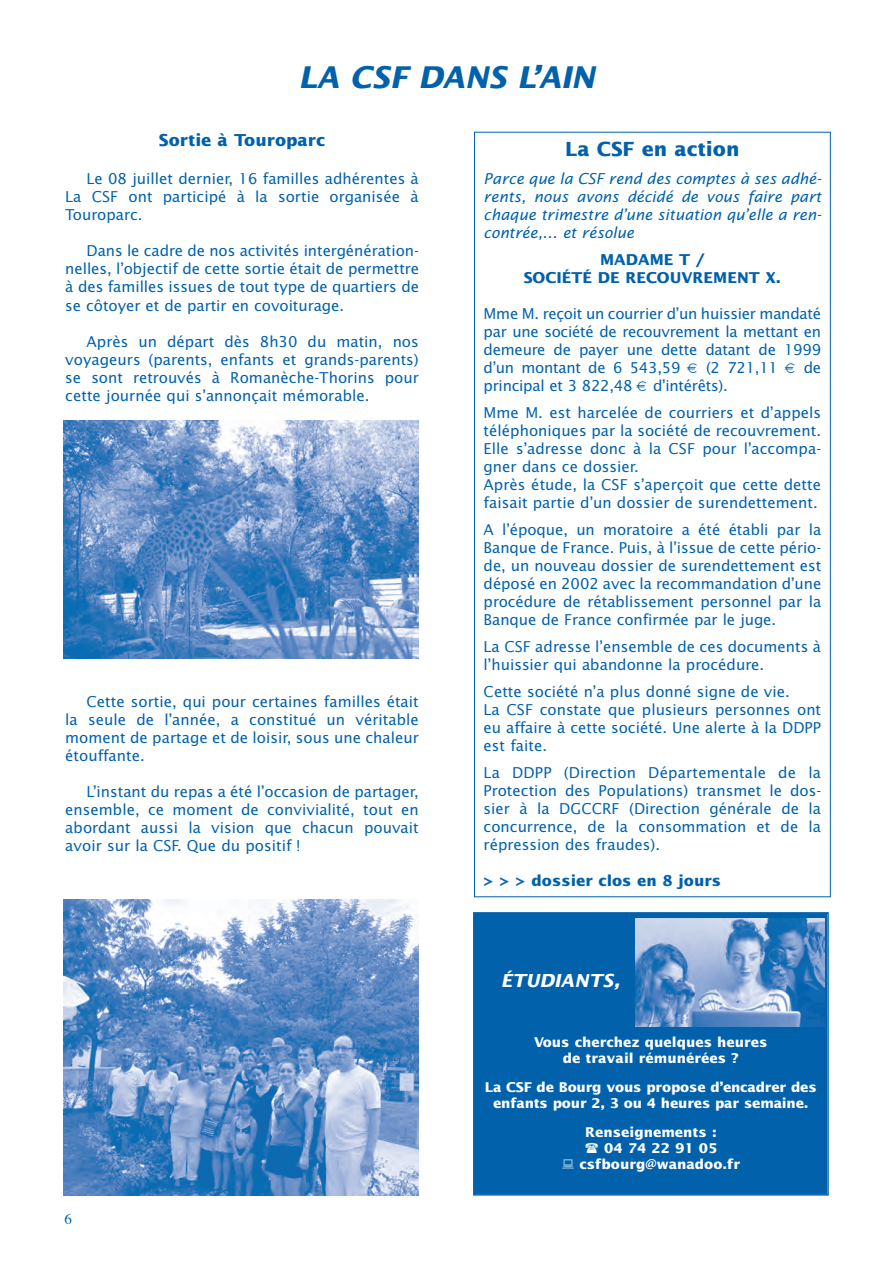
<style>
.page{position:relative;width:893px;height:1263px;background:#fff}
.page>*{position:absolute;margin:0;border:0;box-sizing:border-box;transform-origin:0 0}
.t1{font:italic 700 30px "Lucida Sans";letter-spacing:-.02em;color:#0161ab}
.t2{font:700 19.5px "Lucida Sans";color:#0161ab}
.t3{font:italic 700 18px "Lucida Sans";color:#fff}
.t4{font:700 16.5px "Lucida Sans";color:#0161ab}
.t5{font:15px/18px "Lucida Sans";color:#0161ab;text-align:justify}
.t6{font:italic 15px/18px "Lucida Sans";color:#0161ab;text-align:justify}
.t7{font:700 15px/18px "Lucida Sans";color:#0161ab;text-align:center}
.t8{font:15px "Lucida Sans";letter-spacing:-.02em;color:#0161ab}
.t9{font:15px "Times";color:#0161ab}
.t10{font:700 13.5px/16.2px "Lucida Sans";color:#fff;text-align:center}
</style>
<div class="page">
<div style="left:475px;top:914px;width:352px;height:280px;background:#0161ab"></div>
<div style="left:473px;top:912px;width:356px;height:283px;border:2px solid #0161ab"></div>
<img style="left:636px;top:918px;width:189px;height:108px">
<img style="left:64px;top:421px;width:355px;height:238px">
<img style="left:64px;top:899px;width:355px;height:296px">
<h1 class="t1" style="left:298px;top:65px;width:298px">LA CSF DANS L’AIN</h1>
<p class="t4" style="left:159px;top:133px;width:168px">Sortie à Touroparc</p>
<p class="t5" style="left:65px;top:171px;width:355px;text-indent:21px">Le 08 juillet dernier, 16 familles adhérentes à La CSF ont participé à la sortie organisée à Touroparc.</p>
<p class="t5" style="left:65px;top:243px;width:355px;text-indent:21px">Dans le cadre de nos activités intergénération&shy;nelles, l’objectif de cette sortie était de permettre à des familles issues de tout type de quartiers de se côtoyer et de partir en covoiturage.</p>
<p class="t5" style="left:65px;top:333px;width:355px;text-indent:21px">Après un départ dès 8h30 du matin, nos voyageurs (parents, enfants et grands-parents) se sont retrouvés à Romanèche-Thorins pour cette journée qui s’annonçait mémorable.</p>
<p class="t5" style="left:65px;top:693px;width:355px;text-indent:21px">Cette sortie, qui pour certaines familles était la seule de l’année, a constitué un véritable moment de partage et de loisir, sous une chaleur étouffante.</p>
<p class="t5" style="left:65px;top:783px;width:355px;text-indent:21px">L’instant du repas a été l’occasion de partager, ensemble, ce moment de convivialité, tout en abordant aussi la vision que chacun pouvait avoir sur la CSF. Que du positif !</p>
<p class="t9" style="left:64px;top:1210px;width:9px">6</p>
<h2 class="t2" style="left:565px;top:140px;width:176px">La CSF en action</h2>
<p class="t6" style="left:484px;top:171px;width:339px">Parce que la CSF rend des comptes à ses adhé&shy;rents, nous avons décidé de vous faire part chaque trimestre d’une situation qu’elle a ren&shy;contrée,… et résolue</p>
<p class="t7" style="left:524px;top:252px;width:259px">MADAME T /<br>SOCIÉTÉ DE RECOUVREMENT X.</p>
<p class="t5" style="left:484px;top:305px;width:339px">Mme M. reçoit un courrier d’un huissier mandaté par une société de recouvrement la mettant en demeure de payer une dette datant de 1999 d’un montant de 6 543,59</p>
<p class="t5" style="left:706px;top:359px;width:74px">(2 721,11</p>
<p class="t5" style="left:804px;top:359px;width:19px">de</p>
<p class="t5" style="left:484px;top:373px;width:339px;line-height:27px;text-indent:169px">d’intérêts).<br>Mme M. est harcelée de courriers et d’appels</p>
<p class="t5" style="left:484px;top:422px;width:339px;text-align:left">téléphoniques par la société de recouvrement.<br>Elle s’adresse donc à la CSF pour l’accompa&shy;gner dans ce dossier.<br>Après étude, la CSF s’aperçoit que cette dette faisait partie d’un dossier de surendettement.</p>
<p class="t5" style="left:484px;top:521px;width:339px">A l’époque, un moratoire a été établi par la Banque de France. Puis, à l’issue de cette pério&shy;de, un nouveau dossier de surendettement est déposé en 2002 avec la recommandation d’une procédure de rétablissement personnel par la Banque de France confirmée par le juge.</p>
<p class="t5" style="left:484px;top:638px;width:339px">La CSF adresse l’ensemble de ces documents à l’huissier qui abandonne la procédure.</p>
<p class="t5" style="left:484px;top:683px;width:339px;text-align:left">Cette société n’a plus donné signe de vie.<br>La CSF constate que plusieurs personnes ont eu affaire à cette société. Une alerte à la DDPP est faite.</p>
<p class="t5" style="left:484px;top:764px;width:339px">La DDPP (Direction Départementale de la Protection des Populations) transmet le dos&shy;sier à la DGCCRF (Direction générale de la concurrence, de la consommation et de la répression des fraudes).</p>
<p class="t7" style="left:484px;top:872px;width:239px">&gt; &gt; &gt; dossier clos en 8 jours</p>
<p class="t8" style="left:484px;top:379px;width:151px">principal et 3 822,48</p>
<p class="t3" style="left:501px;top:973px;width:121px">ÉTUDIANTS,</p>
<p class="t10" style="left:534px;top:1034px;width:235px">Vous cherchez quelques heures de travail rémunérées ?</p>
<p class="t10" style="left:485px;top:1080px;width:333px">La CSF de Bourg vous propose d’encadrer des enfants pour 2, 3 ou 4 heures par semaine.</p>
<p class="t10" style="left:585px;top:1125px;width:133px">Renseignements :</p>
<p class="t10" style="left:604px;top:1141px;width:115px">04 74 22 91 05</p>
<p class="t10" style="left:579px;top:1157px;width:162px">csfbourg@wanadoo.fr</p>
</div>
